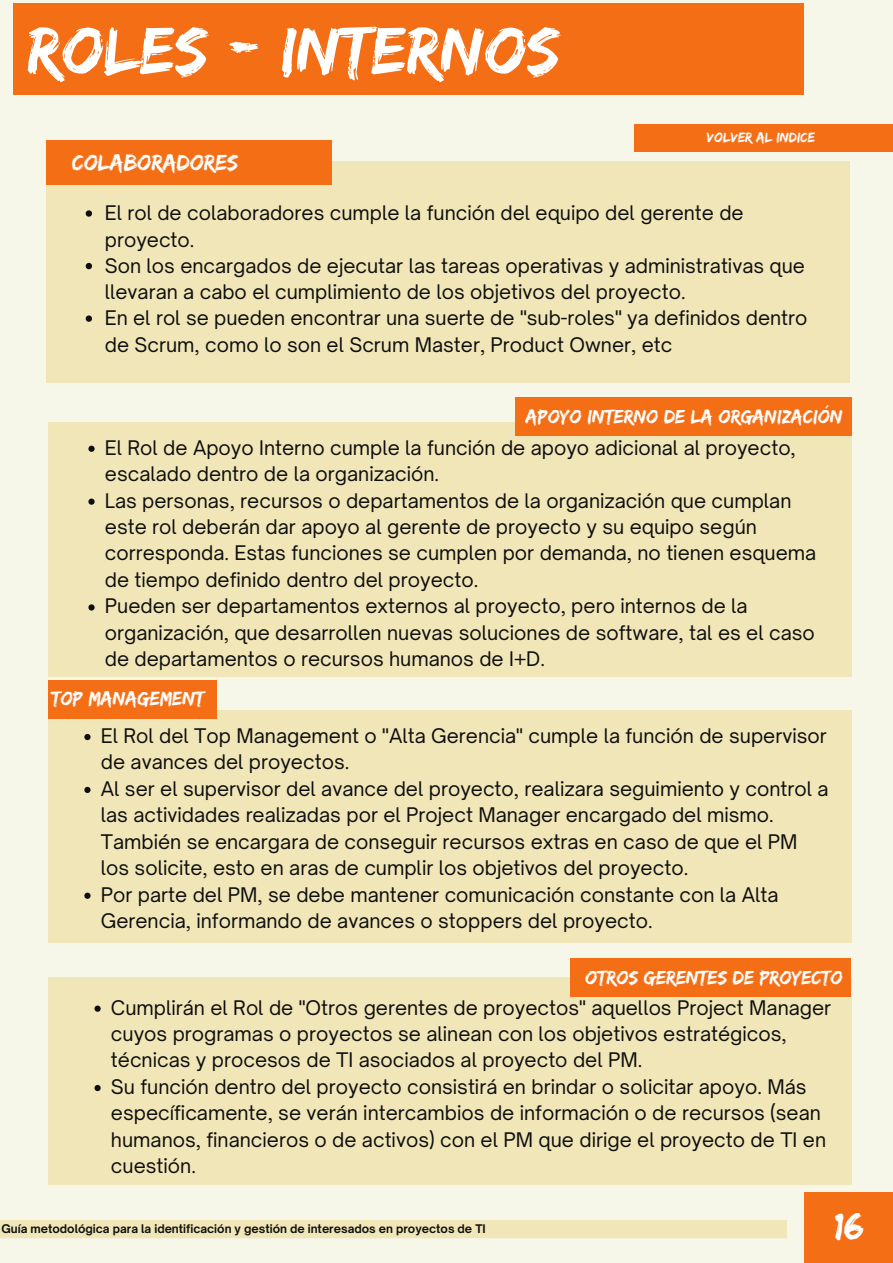
<style>
.page{position:relative;width:893px;height:1263px;background:#f6f6e9}
.page>*{position:absolute;margin:0;border:0;box-sizing:border-box;transform-origin:0 0}
.t1{font:69.38px "Edo";color:#fff}
.t2{font:40.12px "Edo";color:#fff}
.t3{font:23.33px "Edo";color:#fff}
.t4{font:20.48px "Edo";color:#fff}
.t5{font:20.1px "Edo";color:#fff}
.t6{font:19.27px/26.5px "Open Sauce One";color:#0e0e0e}
.t7{font:14.48px "Edo";color:#fff}
.t8{font:700 11.4px "Open Sauce One";color:#0e0e0e}
</style>
<div class="page">
<div style="left:13px;top:3px;width:791px;height:91px;background:#f46e16"></div>
<div style="left:804px;top:1192px;width:89px;height:71px;background:#f46e16"></div>
<div style="left:46px;top:161px;width:803px;height:222px;background:#f1e6b8"></div>
<div style="left:46px;top:140px;width:285px;height:44px;background:#f46e16"></div>
<div style="left:48px;top:423px;width:803px;height:254px;background:#f1e6b8"></div>
<div style="left:515px;top:397px;width:336px;height:38px;background:#f46e16"></div>
<div style="left:48px;top:710px;width:803px;height:233px;background:#f1e6b8"></div>
<div style="left:48px;top:680px;width:169px;height:39px;background:#f46e16"></div>
<svg style="left:86px;top:210px;width:6px;height:7px"></svg>
<svg style="left:86px;top:263px;width:6px;height:6px"></svg>
<svg style="left:86px;top:315px;width:6px;height:7px"></svg>
<svg style="left:88px;top:446px;width:7px;height:6px"></svg>
<svg style="left:88px;top:498px;width:7px;height:7px"></svg>
<svg style="left:88px;top:604px;width:7px;height:6px"></svg>
<div style="left:48px;top:977px;width:804px;height:208px;background:#f1e6b8"></div>
<div style="left:571px;top:958px;width:280px;height:38px;background:#f46e16"></div>
<svg style="left:84px;top:734px;width:7px;height:6px"></svg>
<svg style="left:84px;top:787px;width:7px;height:6px"></svg>
<svg style="left:84px;top:893px;width:7px;height:6px"></svg>
<svg style="left:94px;top:1005px;width:7px;height:7px"></svg>
<svg style="left:94px;top:1085px;width:7px;height:6px"></svg>
<div style="left:0;top:1220px;width:787px;height:18px;background:#f1e6b8"></div>
<div style="left:634px;top:124px;width:259px;height:28px;background:#f46e16"></div>
<h1 class="t1" style="left:27px;top:10px;width:534px">ROLES - INTERNOS</h1>
<p class="t3" style="left:72px;top:149px;width:168px">COLABORADORES</p>
<p class="t7" style="left:707px;top:129px;width:109px">VOLVER AL INDICE</p>
<p class="t6" style="left:105px;top:200px;width:704px;line-height:26.2px">El rol de colaboradores cumple la función del equipo del gerente de proyecto.<br>Son los encargados de ejecutar las tareas operativas y administrativas que llevaran a cabo el cumplimiento de los objetivos del proyecto.<br>En el rol se pueden encontrar una suerte de "sub-roles" ya definidos dentro de Scrum, como lo son el Scrum Master, Product Owner, etc</p>
<p class="t5" style="left:526px;top:405px;width:318px">APOYO INTERNO DE LA ORGANIZACIÓN</p>
<p class="t6" style="left:105px;top:434px;width:713px">El Rol de Apoyo Interno cumple la función de apoyo adicional al proyecto, escalado dentro de la organización.<br>Las personas, recursos o departamentos de la organización que cumplan este rol deberán dar apoyo al gerente de proyecto y su equipo según corresponda. Estas funciones se cumplen por demanda, no tienen esquema de tiempo definido dentro del proyecto.<br>Pueden ser departamentos externos al proyecto, pero internos de la organización, que desarrollen nuevas soluciones de software, tal es el caso de departamentos o recursos humanos de I+D.</p>
<p class="t4" style="left:51px;top:686px;width:155px">TOP MANAGEMENT</p>
<p class="t6" style="left:101px;top:722px;width:729px">El Rol del Top Management o "Alta Gerencia" cumple la función de supervisor de avances del proyectos.<br>Al ser el supervisor del avance del proyecto, realizara seguimiento y control a las actividades realizadas por el Project Manager encargado del mismo.<br>También se encargara de conseguir recursos extras en caso de que el PM los solicite, esto en aras de cumplir los objetivos del proyecto.<br>Por parte del PM, se debe mantener comunicación constante con la Alta Gerencia, informando de avances o stoppers del proyecto.</p>
<p class="t5" style="left:585px;top:966px;width:259px">OTROS GERENTES DE PROYECTO</p>
<p class="t6" style="left:111px;top:994px;width:722px">Cumplirán el Rol de "Otros gerentes de proyectos" aquellos Project Manager cuyos programas o proyectos se alinean con los objetivos estratégicos, técnicas y procesos de TI asociados al proyecto del PM.<br>Su función dentro del proyecto consistirá en brindar o solicitar apoyo. Más específicamente, se verán intercambios de información o de recursos (sean humanos, financieros o de activos) con el PM que dirige el proyecto de TI en cuestión.</p>
<p class="t8" style="left:1px;top:1222px;width:486px">Guía metodológica para la identificación y gestión de interesados en proyectos de TI</p>
<h2 class="t2" style="left:834px;top:1202px;width:31px">16</h2>
</div>
